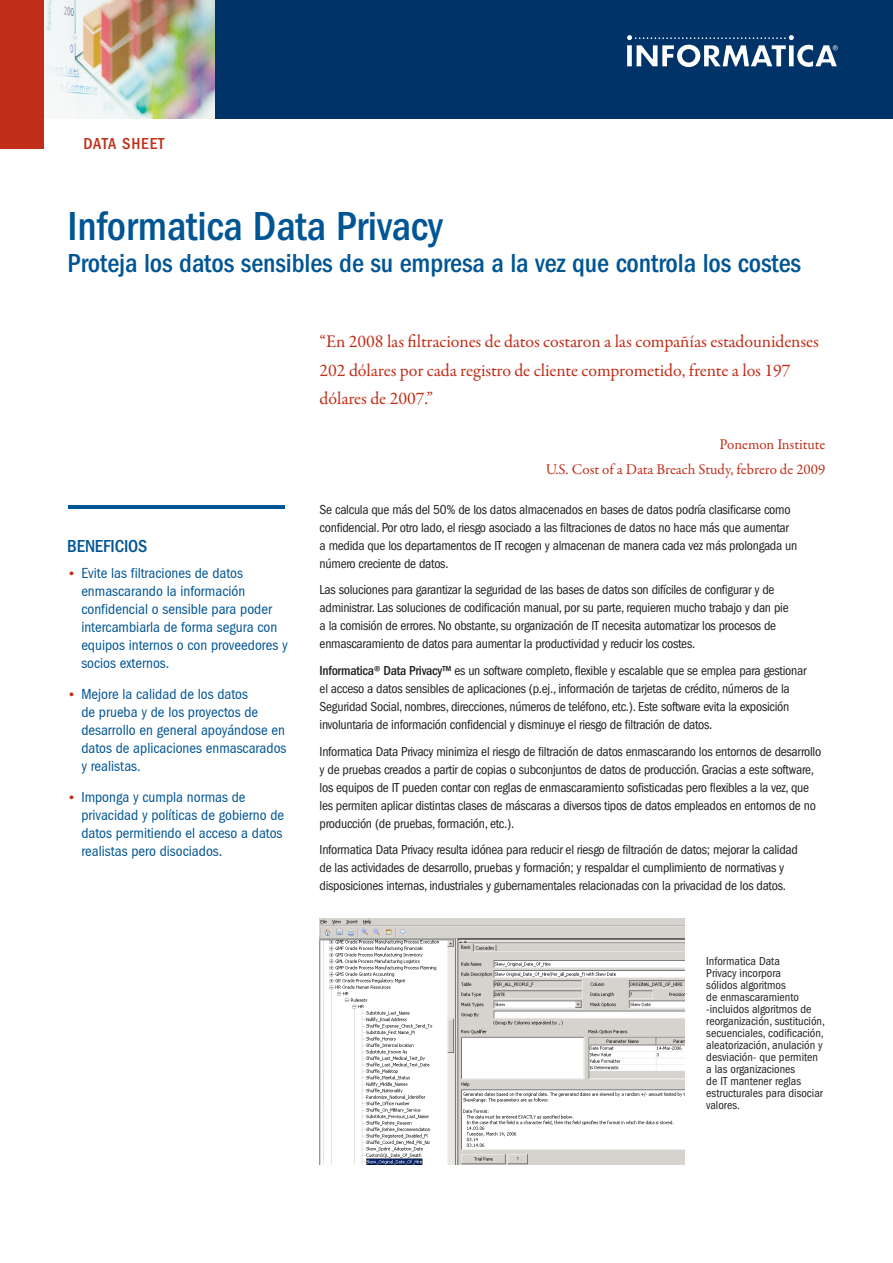
<style>
.page{position:relative;width:893px;height:1263px;background:#fff}
.page>*{position:absolute;margin:0;border:0;box-sizing:border-box;transform-origin:0 0}
.Document_Heading{font:500 condensed 42px "ITC Franklin Gothic Std";letter-spacing:-.005em;color:#005594}
.Document_Subheading{font:500 condensed 27px "ITC Franklin Gothic Std";letter-spacing:-.005em;color:#005594}
.Callout_Quote{font:18px/28.5px "Garamond Premr Pro";letter-spacing:-.005em;color:#c02d19}
.texto_normal{font:500 condensed 18px "ITC Franklin Gothic Std";letter-spacing:-.01em;color:#005594}
.t1{font:500 condensed 16.5px "ITC Franklin Gothic Std";letter-spacing:.05em;color:#c02d19}
.Benefits_Bullets{font:15px/18px "Franklin Got Cd ITCTT Book";color:#005594}
.Callout_Quote_Name{font:15px "Garamond Premr Pro";letter-spacing:-.005em;color:#c02d19}
.Body_Text{font:condensed 13.5px/18px "ITC Franklin Gothic Std";letter-spacing:-.02em;color:#231f20}
.t2{font:condensed 12px/12px "ITC Franklin Gothic Std";color:#231f20}
.s1{font-size:13.5px;color:#c02d19}
.s2{font-weight:500}
</style>
<div class="page">
<div style="left:0;top:0;width:893px;height:119px;background:#003367"></div>
<svg style="left:627px;top:35px;width:211px;height:33px"></svg>
<img style="left:44px;top:0;width:171px;height:119px">
<div style="left:0;top:0;width:44px;height:149px;background:#c02d19"></div>
<hr style="left:69px;top:505px;width:216px;height:4px;background:#005594">
<img style="left:320px;top:918px;width:365px;height:246px">
<p class="t1" style="left:83px;top:134px;width:82px">DATA SHEET</p>
<p class="Document_Heading" style="left:68px;top:202px;width:377px">Informatica Data Privacy</p>
<p class="Document_Subheading" style="left:68px;top:248px;width:735px">Proteja los datos sensibles de su empresa a la vez que controla los costes</p>
<p class="texto_normal" style="left:67px;top:535px;width:81px">BENEFICIOS</p>
<p class="Benefits_Bullets" style="left:81px;top:564px;width:208px;text-indent:-14px"><span class="s1">•</span> Evite las filtraciones de datos enmascarando la información confidencial o sensible para poder intercambiarla de forma segura con equipos internos o con proveedores y socios externos.</p>
<p class="Benefits_Bullets" style="left:81px;top:685px;width:207px;text-indent:-14px"><span class="s1">•</span> Mejore la calidad de los datos<br>de prueba y de los proyectos de desarrollo en general apoyándose en datos de aplicaciones enmascarados y realistas.</p>
<p class="Benefits_Bullets" style="left:81px;top:788px;width:204px;text-indent:-14px"><span class="s1">•</span> Imponga y cumpla normas de privacidad y políticas de gobierno de datos permitiendo el acceso a datos realistas pero disociados.</p>
<p class="Callout_Quote" style="left:320px;top:328px;width:501px">“En 2008 las filtraciones de datos costaron a las compañías estadounidenses<br>202 dólares por cada registro de cliente comprometido, frente a los 197 dólares de 2007.”</p>
<p class="Callout_Quote_Name" style="left:720px;top:436px;width:107px">Ponemon Institute</p>
<p class="Callout_Quote_Name" style="left:546px;top:460px;width:281px">U.S. Cost of a Data Breach Study, febrero de 2009</p>
<p class="Body_Text" style="left:320px;top:500px;width:479px">Se calcula que más del 50% de los datos almacenados en bases de datos podría clasificarse como confidencial. Por otro lado, el riesgo asociado a las filtraciones de datos no hace más que aumentar a medida que los departamentos de IT recogen y almacenan de manera cada vez más prolongada un número creciente de datos.</p>
<p class="Body_Text" style="left:320px;top:581px;width:470px">Las soluciones para garantizar la seguridad de las bases de datos son difíciles de configurar y de administrar. Las soluciones de codificación manual, por su parte, requieren mucho trabajo y dan pie a la comisión de errores. No obstante, su organización de IT necesita automatizar los procesos de enmascaramiento de datos para aumentar la productividad y reducir los costes.</p>
<p class="Body_Text" style="left:320px;top:662px;width:488px"><span class="s2">Informatica® Data Privacy™</span> es un software completo, flexible y escalable que se emplea para gestionar el acceso a datos sensibles de aplicaciones (p.ej., información de tarjetas de crédito, números de la Seguridad Social, nombres, direcciones, números de teléfono, etc.). Este software evita la exposición involuntaria de información confidencial y disminuye el riesgo de filtración de datos.</p>
<p class="Body_Text" style="left:320px;top:742px;width:503px">Informatica Data Privacy minimiza el riesgo de filtración de datos enmascarando los entornos de desarrollo y de pruebas creados a partir de copias o subconjuntos de datos de producción. Gracias a este software, los equipos de IT pueden contar con reglas de enmascaramiento sofisticadas pero flexibles a la vez, que les permiten aplicar distintas clases de máscaras a diversos tipos de datos empleados en entornos de no producción (de pruebas, formación, etc.).</p>
<p class="Body_Text" style="left:320px;top:841px;width:480px">Informatica Data Privacy resulta idónea para reducir el riesgo de filtración de datos; mejorar la calidad de las actividades de desarrollo, pruebas y formación; y respaldar el cumplimiento de normativas y disposiciones internas, industriales y gubernamentales relacionadas con la privacidad de los datos.</p>
<p class="t2" style="left:706px;top:955px;width:120px">Informatica Data<br>Privacy incorpora<br>sólidos algoritmos<br>de enmascaramiento -incluidos algoritmos de reorganización, sustitución, secuenciales, codificación, aleatorización, anulación y desviación- que permiten a las organizaciones<br>de IT mantener reglas estructurales para disociar valores.</p>
</div>
